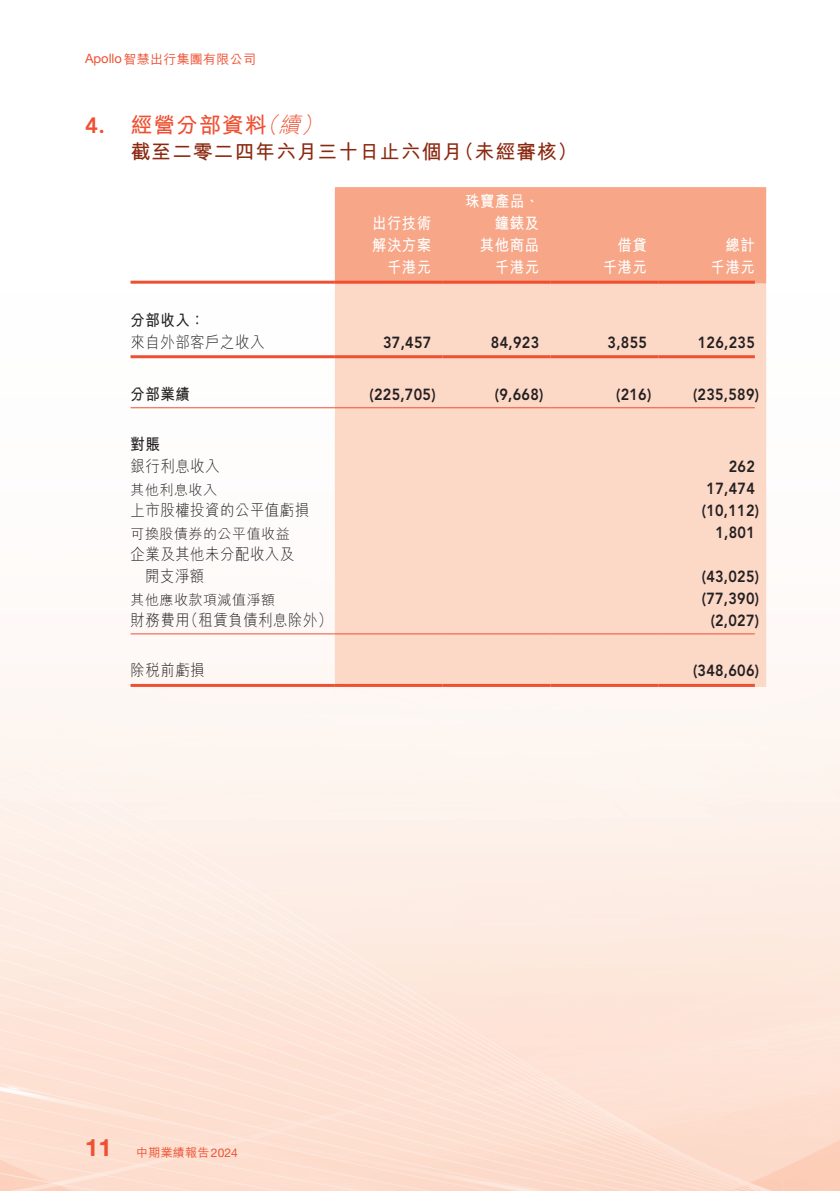
<style>
.page{position:relative;width:840px;height:1191px;background:#fff}
.page>*{position:absolute;margin:0;border:0;box-sizing:border-box;transform-origin:0 0}
.t1{font:700 24px "Helvetica Neue LT Std";color:#ef5032}
._01_H1{font:700 22px "M Hei HK";letter-spacing:.04em;color:#ef5032}
._01_H1-2{font:italic 300 22px "M Hei HK";color:#ef5032}
._01_H1-3{font:800 22px "Avenir LT Std";color:#ef5032}
._02_H2{font:700 20px "M Hei HK";letter-spacing:.04em;color:#8b2810}
._51_N_Table_txt{font:800 16px "Avenir LT Std";letter-spacing:.02em;color:#231f20;scale:.9 1}
._51_N_Table_txt-2{font:300 16px "M Hei HK";letter-spacing:.035em;color:#231f20;scale:.9 1}
._51_N_Table_txt-3{font:700 16px "M Hei HK";letter-spacing:.04em;color:#fff;scale:.9 1}
._51_N_Table_txt-4{font:700 16px "M Hei HK";letter-spacing:.04em;color:#231f20;scale:.9 1}
._51_N_Table_txt-5{font:300 14px "M Hei HK";letter-spacing:.035em;color:#231f20}
.t2{font:500 13px "M Hei HK";letter-spacing:.02em;color:#ef5032}
.t3{font:500 12px "M Hei HK";letter-spacing:.02em;color:#ef5032}
.s1{font-family:"Helvetica Neue LT Std";font-weight:400}
</style>
<div class="page">
<div style="left:334px;top:187px;width:431px;height:97px;background:#f7a687"></div>
<div style="left:334px;top:284px;width:431px;height:403px;background:#fcd8c7"></div>
<hr style="left:130px;top:281px;width:204px;height:3px;background:#ef5032">
<hr style="left:334px;top:281px;width:108px;height:3px;background:#ef5032">
<hr style="left:442px;top:281px;width:108px;height:3px;background:#ef5032">
<hr style="left:550px;top:281px;width:108px;height:3px;background:#ef5032">
<hr style="left:658px;top:281px;width:96px;height:3px;background:#ef5032">
<hr style="left:130px;top:355px;width:204px;height:3px;background:#ef5032">
<hr style="left:334px;top:355px;width:108px;height:3px;background:#ef5032">
<hr style="left:442px;top:355px;width:108px;height:3px;background:#ef5032">
<hr style="left:550px;top:355px;width:108px;height:3px;background:#ef5032">
<hr style="left:658px;top:355px;width:96px;height:3px;background:#ef5032">
<hr style="left:130px;top:407px;width:204px;height:1px;background:#ef5032">
<hr style="left:334px;top:407px;width:108px;height:1px;background:#ef5032">
<hr style="left:442px;top:407px;width:108px;height:1px;background:#ef5032">
<hr style="left:550px;top:407px;width:108px;height:1px;background:#ef5032">
<hr style="left:658px;top:407px;width:96px;height:1px;background:#ef5032">
<hr style="left:130px;top:633px;width:204px;height:1px;background:#ef5032">
<hr style="left:334px;top:633px;width:108px;height:1px;background:#ef5032">
<hr style="left:442px;top:633px;width:108px;height:1px;background:#ef5032">
<hr style="left:550px;top:633px;width:108px;height:1px;background:#ef5032">
<hr style="left:658px;top:633px;width:96px;height:1px;background:#ef5032">
<hr style="left:130px;top:684px;width:204px;height:3px;background:#ef5032">
<hr style="left:334px;top:684px;width:108px;height:3px;background:#ef5032">
<hr style="left:442px;top:684px;width:108px;height:3px;background:#ef5032">
<hr style="left:550px;top:684px;width:108px;height:3px;background:#ef5032">
<hr style="left:658px;top:684px;width:96px;height:3px;background:#ef5032">
<p class="t2" style="left:85px;top:50px;width:172px"><span class="s1">Apollo</span>智慧出行集團有限公司</p>
<p class="_01_H1-3" style="left:85px;top:112px;width:21px">4.</p>
<p class="_01_H1-2" style="left:278px;top:114px;width:28px">續</p>
<p class="_01_H1-2" style="left:256px;top:114px;width:28px">（</p>
<p class="_01_H1-2" style="left:301px;top:114px;width:28px">(</p>
<p class="_01_H1" style="left:130px;top:109px;width:138px">經營分部資料</p>
<p class="_02_H2" style="left:130px;top:137px;width:333px">截至二零二四年六月三十日止六個月</p>
<p class="_02_H2" style="left:454px;top:137px;width:124px">（未經審核(</p>
<p class="_51_N_Table_txt-3" style="left:372px;top:212px;width:67px">出行技術</p>
<p class="_51_N_Table_txt-3" style="left:372px;top:234px;width:67px">解決方案</p>
<p class="_51_N_Table_txt-3" style="left:387px;top:256px;width:51px">千港元</p>
<p class="_51_N_Table_txt-3" style="left:465px;top:190px;width:84px">珠寶產品、</p>
<p class="_51_N_Table_txt-3" style="left:494px;top:212px;width:51px">鐘錶及</p>
<p class="_51_N_Table_txt-3" style="left:479px;top:234px;width:67px">其他商品</p>
<p class="_51_N_Table_txt-3" style="left:494px;top:256px;width:51px">千港元</p>
<p class="_51_N_Table_txt-4" style="left:130px;top:308px;width:84px">分部收入：</p>
<p class="_51_N_Table_txt-2" style="left:130px;top:333px;width:150px">來自外部客戶之收入</p>
<p class="_51_N_Table_txt-4" style="left:130px;top:383px;width:67px">分部業績</p>
<p class="_51_N_Table_txt-4" style="left:130px;top:433px;width:34px">對賬</p>
<p class="_51_N_Table_txt-2" style="left:130px;top:458px;width:100px">銀行利息收入</p>
<p class="_51_N_Table_txt-5" style="left:130px;top:482px;width:88px">其他利息收入</p>
<p class="_51_N_Table_txt-2" style="left:130px;top:502px;width:200px">上市股權投資的公平值虧損</p>
<p class="_51_N_Table_txt-5" style="left:130px;top:526px;width:161px">可換股債券的公平值收益</p>
<p class="_51_N_Table_txt-2" style="left:130px;top:546px;width:183px">企業及其他未分配收入及</p>
<p class="_51_N_Table_txt-2" style="left:145px;top:568px;width:67px">開支淨額</p>
<p class="_51_N_Table_txt-5" style="left:130px;top:592px;width:146px">其他應收款項減值淨額</p>
<p class="_51_N_Table_txt-2" style="left:184px;top:612px;width:166px">（租賃負債利息除外(</p>
<p class="_51_N_Table_txt-2" style="left:130px;top:612px;width:67px">財務費用</p>
<p class="_51_N_Table_txt-2" style="left:130px;top:662px;width:84px">除稅前虧損</p>
<p class="_51_N_Table_txt" style="left:383px;top:333px;width:55px">37,457</p>
<p class="_51_N_Table_txt" style="left:369px;top:385px;width:75px">)225,705(</p>
<p class="_51_N_Table_txt" style="left:490px;top:333px;width:55px">84,923</p>
<p class="_51_N_Table_txt" style="left:494px;top:385px;width:55px">)9,668(</p>
<p class="_51_N_Table_txt-3" style="left:617px;top:234px;width:34px">借貸</p>
<p class="_51_N_Table_txt-3" style="left:602px;top:256px;width:51px">千港元</p>
<p class="_51_N_Table_txt" style="left:607px;top:333px;width:45px">3,855</p>
<p class="_51_N_Table_txt" style="left:615px;top:385px;width:41px">)216(</p>
<p class="_51_N_Table_txt-3" style="left:725px;top:234px;width:34px">總計</p>
<p class="_51_N_Table_txt-3" style="left:710px;top:256px;width:51px">千港元</p>
<p class="_51_N_Table_txt" style="left:697px;top:333px;width:65px">126,235</p>
<p class="_51_N_Table_txt" style="left:692px;top:385px;width:75px">)235,589(</p>
<p class="_51_N_Table_txt" style="left:728px;top:457px;width:30px">262</p>
<p class="_51_N_Table_txt" style="left:706px;top:479px;width:55px">17,474</p>
<p class="_51_N_Table_txt" style="left:701px;top:501px;width:65px">)10,112(</p>
<p class="_51_N_Table_txt" style="left:715px;top:523px;width:45px">1,801</p>
<p class="_51_N_Table_txt" style="left:701px;top:567px;width:65px">)43,025(</p>
<p class="_51_N_Table_txt" style="left:701px;top:589px;width:65px">)77,390(</p>
<p class="_51_N_Table_txt" style="left:710px;top:611px;width:55px">)2,027(</p>
<p class="_51_N_Table_txt" style="left:692px;top:661px;width:75px">)348,606(</p>
<h1 class="t1" style="left:85px;top:1133px;width:28px">11</h1>
<p class="t3" style="left:136px;top:1144px;width:103px">中期業績報告<span class="s1">2024</span></p>
</div>
